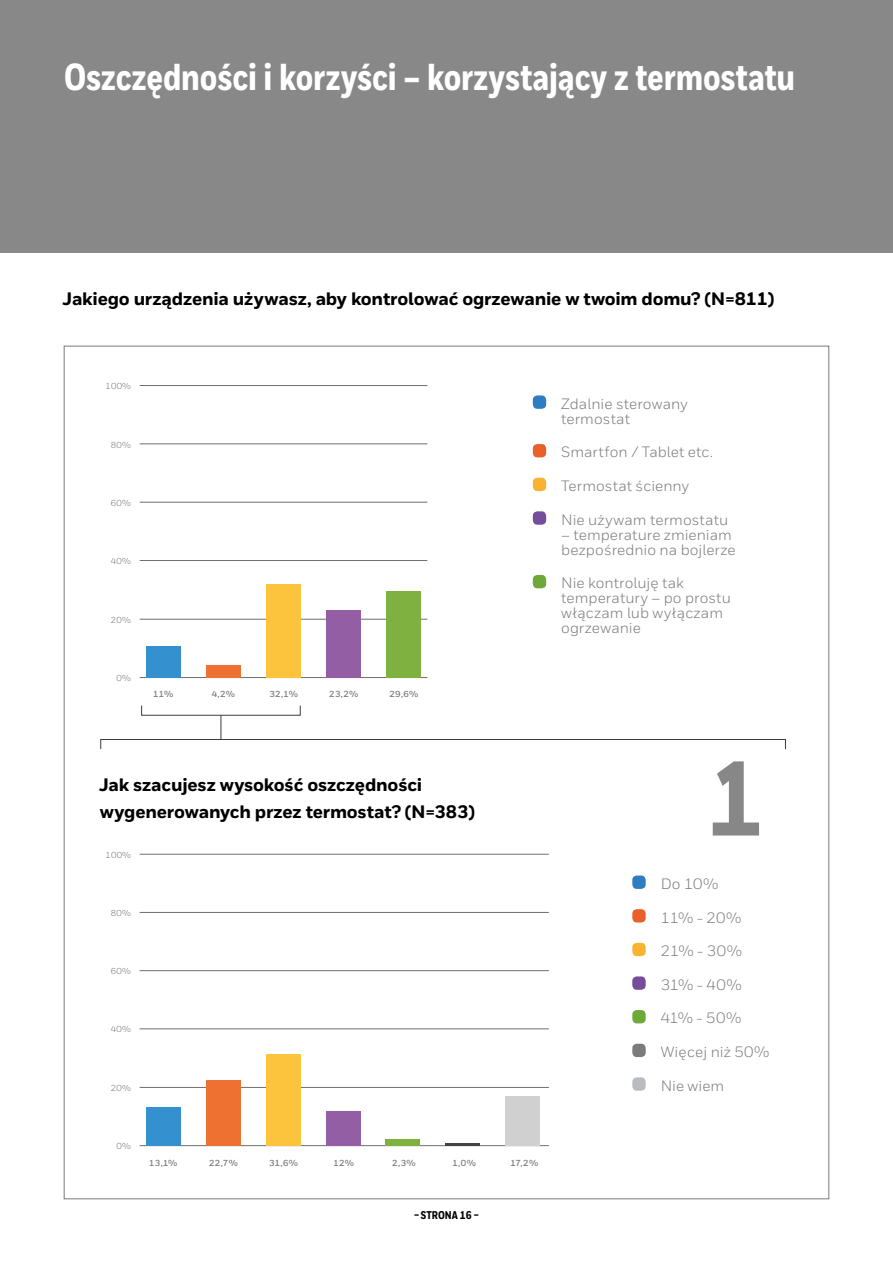
<style>
.page{position:relative;width:893px;height:1263px;background:#fff}
.page>*{position:absolute;margin:0;border:0;box-sizing:border-box;transform-origin:0 0}
.t1{font:800 105px "Honeywell Cond";color:#878787}
.t2{font:800 37.5px "Honeywell Cond";color:#fff}
.t3{font:800 18px/27px "Honeywell Sans";letter-spacing:-.015em;color:#000}
.t4{font:15px/15px "Honeywell Sans";letter-spacing:.005em;color:#7c7b7b}
.t5{font:800 11.25px "Honeywell Cond";color:#000}
.t6{font:700 8.7px "Honeywell Sans";letter-spacing:.03em;color:#7c7b7b}
.t7{font:8.7px "Honeywell Sans";letter-spacing:.025em;color:#706f6f}
</style>
<div class="page">
<div style="left:0;top:0;width:893px;height:253px;background:#898888"></div>
<div style="left:632px;top:875px;width:14px;height:14px;background:#2e7dc1;border-radius:4px"></div>
<div style="left:632px;top:909px;width:14px;height:13px;background:#ea602b;border-radius:4px"></div>
<div style="left:632px;top:943px;width:14px;height:13px;background:#fab330;border-radius:4px"></div>
<div style="left:632px;top:976px;width:14px;height:14px;background:#754d9a;border-radius:4px"></div>
<div style="left:632px;top:1010px;width:14px;height:13px;background:#6ca939;border-radius:4px"></div>
<div style="left:632px;top:1044px;width:14px;height:13px;background:#7c7b7b;border-radius:4px"></div>
<div style="left:632px;top:1077px;width:14px;height:14px;background:#babcbf;border-radius:4px"></div>
<div style="left:533px;top:395px;width:13px;height:14px;background:#2e7dc1;border-radius:4px"></div>
<div style="left:533px;top:444px;width:13px;height:13px;background:#ea602b;border-radius:4px"></div>
<div style="left:533px;top:478px;width:13px;height:13px;background:#fab330;border-radius:4px"></div>
<div style="left:533px;top:511px;width:13px;height:14px;background:#754d9a;border-radius:4px"></div>
<div style="left:533px;top:575px;width:13px;height:13px;background:#6ca939;border-radius:4px"></div>
<svg style="left:139px;top:385px;width:289px;height:293px"></svg>
<div style="left:386px;top:591px;width:35px;height:87px;background:#7eb13f"></div>
<div style="left:326px;top:610px;width:35px;height:68px;background:#935ea3"></div>
<div style="left:266px;top:584px;width:35px;height:94px;background:#fcc33d"></div>
<div style="left:206px;top:665px;width:35px;height:13px;background:#ee7132"></div>
<div style="left:146px;top:646px;width:35px;height:32px;background:#3490ce"></div>
<hr style="left:140px;top:1145px;width:409px;height:1px;background:#706f6f">
<hr style="left:140px;top:1087px;width:409px;height:1px;background:#706f6f">
<hr style="left:140px;top:1028px;width:409px;height:1px;background:#706f6f">
<hr style="left:140px;top:970px;width:409px;height:1px;background:#706f6f">
<hr style="left:140px;top:912px;width:409px;height:1px;background:#706f6f">
<hr style="left:140px;top:854px;width:409px;height:1px;background:#706f6f">
<div style="left:506px;top:1096px;width:34px;height:50px;background:#d0d0d0"></div>
<hr style="left:446px;top:1143px;width:34px;height:3px;background:#434342">
<div style="left:386px;top:1139px;width:34px;height:7px;background:#7eb13f"></div>
<div style="left:326px;top:1111px;width:34px;height:35px;background:#935ea3"></div>
<div style="left:266px;top:1054px;width:34px;height:92px;background:#fcc33d"></div>
<div style="left:206px;top:1080px;width:34px;height:66px;background:#ee7132"></div>
<div style="left:146px;top:1108px;width:34px;height:38px;background:#3490ce"></div>
<div style="left:100px;top:739px;width:686px;height:10px;border:1px solid #3c3c3b"></div>
<svg style="left:221px;top:716px;width:1px;height:23px"></svg>
<div style="left:141px;top:705px;width:160px;height:11px;border:1px solid #3c3c3b"></div>
<h2 class="t2" style="left:64px;top:54px;width:733px">Oszczędności i korzyści – korzystający z termostatu</h2>
<p class="t3" style="left:63px;top:286px;width:713px">Jakiego urządzenia używasz, aby kontrolować ogrzewanie w twoim domu? (N=811)</p>
<p class="t7" style="left:105px;top:381px;width:27px">100%</p>
<p class="t7" style="left:111px;top:439px;width:22px">80%</p>
<p class="t7" style="left:111px;top:498px;width:22px">60%</p>
<p class="t7" style="left:111px;top:555px;width:22px">40%</p>
<p class="t7" style="left:111px;top:614px;width:22px">20%</p>
<p class="t7" style="left:116px;top:672px;width:16px">0%</p>
<p class="t6" style="left:153px;top:688px;width:21px">11%</p>
<p class="t6" style="left:212px;top:688px;width:25px">4,2%</p>
<p class="t6" style="left:269px;top:688px;width:30px">32,1%</p>
<p class="t6" style="left:329px;top:688px;width:31px">23,2%</p>
<p class="t6" style="left:389px;top:688px;width:31px">29,6%</p>
<p class="t4" style="left:561px;top:396px;width:128px">Zdalnie sterowany termostat</p>
<p class="t4" style="left:561px;top:445px;width:153px">Smartfon / Tablet etc.</p>
<p class="t4" style="left:561px;top:478px;width:129px">Termostat ścienny</p>
<p class="t4" style="left:561px;top:512px;width:169px">Nie używam termostatu</p>
<p class="t4" style="left:561px;top:527px;width:176px">– temperature zmieniam bezpośrednio na bojlerze</p>
<p class="t4" style="left:561px;top:576px;width:171px">Nie kontroluję tak temperatury – po prostu włączam lub wyłączam ogrzewanie</p>
<p class="t3" style="left:99px;top:772px;width:377px">Jak szacujesz wysokość oszczędności wygenerowanych przez termostat? (N=383)</p>
<p class="t7" style="left:105px;top:850px;width:27px">100%</p>
<p class="t7" style="left:111px;top:908px;width:22px">80%</p>
<p class="t7" style="left:111px;top:966px;width:22px">60%</p>
<p class="t7" style="left:111px;top:1024px;width:22px">40%</p>
<p class="t7" style="left:111px;top:1082px;width:22px">20%</p>
<p class="t7" style="left:116px;top:1140px;width:16px">0%</p>
<p class="t6" style="left:149px;top:1158px;width:30px">13,1%</p>
<p class="t6" style="left:209px;top:1158px;width:30px">22,7%</p>
<p class="t6" style="left:269px;top:1158px;width:30px">31,6%</p>
<p class="t6" style="left:333px;top:1158px;width:22px">12%</p>
<p class="t6" style="left:392px;top:1158px;width:25px">2,3%</p>
<p class="t6" style="left:452px;top:1158px;width:25px">1,0%</p>
<p class="t6" style="left:510px;top:1158px;width:29px">17,2%</p>
<p class="t5" style="left:414px;top:1208px;width:66px">– STRONA 16 –</p>
<h1 class="t1" style="left:708px;top:735px;width:58px">1</h1>
<p class="t4" style="left:661px;top:876px;width:59px">Do 10%</p>
<p class="t4" style="left:661px;top:910px;width:82px">11% - 20%</p>
<p class="t4" style="left:661px;top:943px;width:83px">21% - 30%</p>
<p class="t4" style="left:661px;top:977px;width:83px">31% - 40%</p>
<p class="t4" style="left:661px;top:1011px;width:82px">41% - 50%</p>
<p class="t4" style="left:661px;top:1044px;width:110px">Więcej niż 50%</p>
<p class="t4" style="left:661px;top:1078px;width:65px">Nie wiem</p>
</div>
